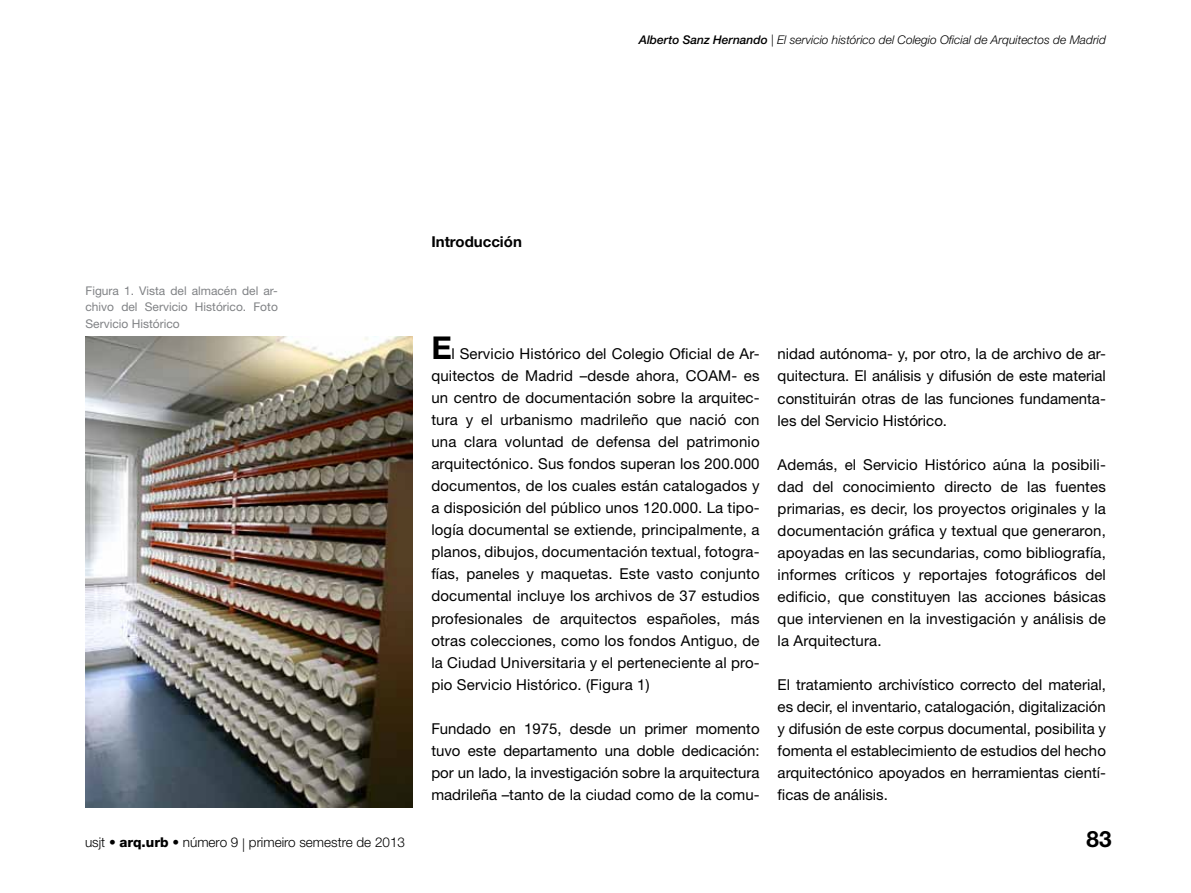
<style>
.page{position:relative;width:1191px;height:893px;background:#fff}
.page>*{position:absolute;margin:0;border:0;box-sizing:border-box;transform-origin:0 0}
.t1{font:700 22.5px "Helvetica Neue LT Std";color:#000}
.t2{font:15px/22px "Helvetica Neue LT Std";color:#000;text-align:justify}
.t3{font:700 15px "Helvetica Neue LT Std";color:#000}
.t4{font:300 13.5px "Helvetica Neue LT Std";color:#000}
.t5{font:italic 300 12px "Helvetica Neue LT Std";color:#000}
.t6{font:12px/16.5px "Helvetica Neue LT Std";color:#808285;text-align:justify}
.s1{font-weight:500}
.s2{font-weight:700;font-size:31.5px}
.s3{font-weight:800}
</style>
<div class="page">
<img style="left:85px;top:336px;width:328px;height:472px">
<p class="t6" style="left:85px;top:282px;width:194px">Figura 1. Vista del almacén del ar&shy;chivo del Servicio Histórico. Foto Servicio Histórico</p>
<p class="t3" style="left:431px;top:232px;width:92px">Introducción</p>
<p class="t5" style="left:639px;top:33px;width:468px"><span class="s1">Alberto Sanz Hernando</span> | El servicio histórico del Colegio Oficial de Arquitectos de Madrid</p>
<p class="t2" style="left:431px;top:342px;width:330px"><span class="s2">E</span>l Servicio Histórico del Colegio Oficial de Ar&shy;quitectos de Madrid –desde ahora, COAM- es un centro de documentación sobre la arquitec&shy;tura y el urbanismo madrileño que nació con una clara voluntad de defensa del patrimonio arquitectónico. Sus fondos superan los 200.000 documentos, de los cuales están catalogados y a disposición del público unos 120.000. La tipo&shy;logía documental se extiende, principalmente, a planos, dibujos, documentación textual, fotogra&shy;fías, paneles y maquetas. Este vasto conjunto documental incluye los archivos de 37 estudios profesionales de arquitectos españoles, más otras colecciones, como los fondos Antiguo, de la Ciudad Universitaria y el perteneciente al pro&shy;pio Servicio Histórico. (Figura 1)</p>
<p class="t2" style="left:431px;top:717px;width:330px">Fundado en 1975, desde un primer momento tuvo este departamento una doble dedicación: por un lado, la investigación sobre la arquitectura madrileña –tanto de la ciudad como de la comu-</p>
<p class="t2" style="left:777px;top:343px;width:330px">nidad autónoma- y, por otro, la de archivo de ar&shy;quitectura. El análisis y difusión de este material constituirán otras de las funciones fundamenta&shy;les del Servicio Histórico.</p>
<p class="t2" style="left:777px;top:453px;width:330px">Además, el Servicio Histórico aúna la posibili&shy;dad del conocimiento directo de las fuentes primarias, es decir, los proyectos originales y la documentación gráfica y textual que generaron, apoyadas en las secundarias, como bibliografía, informes críticos y reportajes fotográficos del edificio, que constituyen las acciones básicas que intervienen en la investigación y análisis de la Arquitectura.</p>
<p class="t2" style="left:777px;top:674px;width:330px">El tratamiento archivístico correcto del material, es decir, el inventario, catalogación, digitalización y difusión de este corpus documental, posibilita y fomenta el establecimiento de estudios del hecho arquitectónico apoyados en herramientas cientí&shy;ficas de análisis.</p>
<p class="t4" style="left:85px;top:834px;width:321px">usjt • <span class="s3">arq.urb</span> • número 9 | primeiro semestre de 2013</p>
<h1 class="t1" style="left:1086px;top:825px;width:27px">83</h1>
</div>
